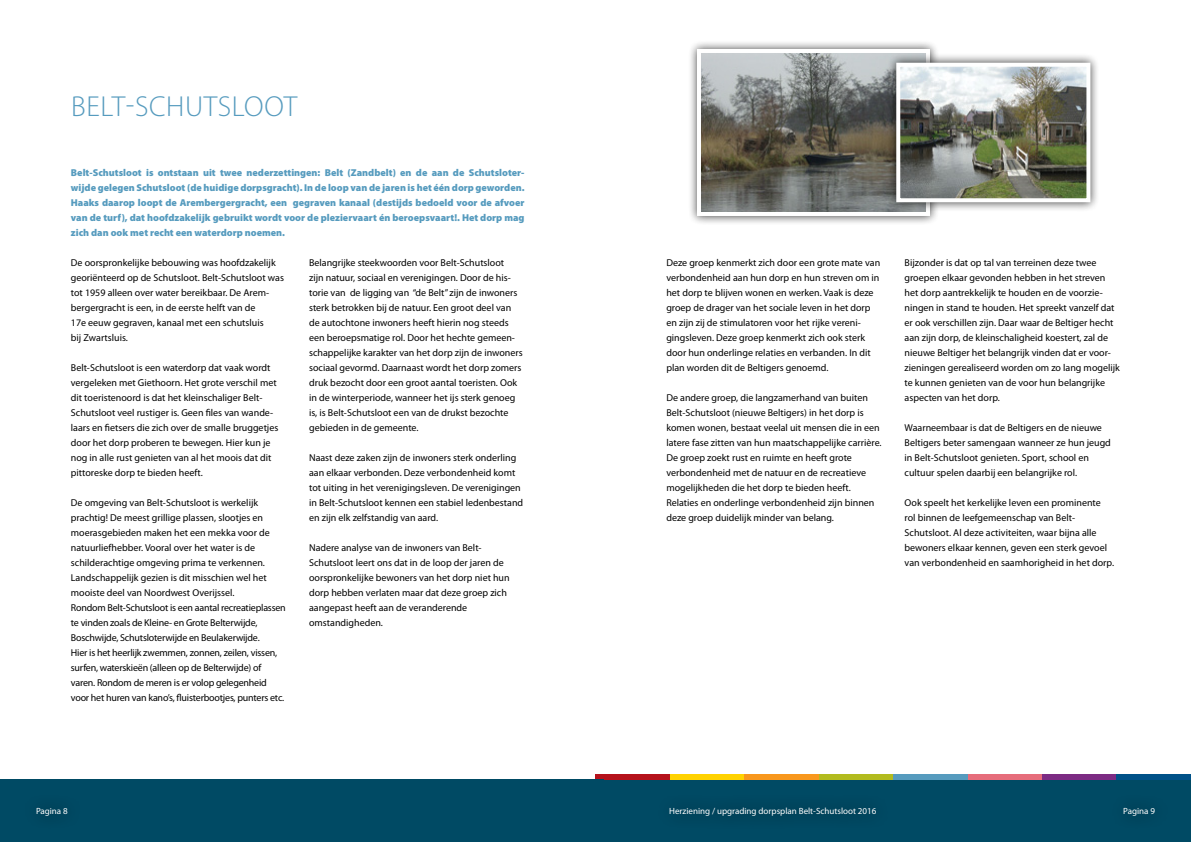
<style>
.page{position:relative;width:1191px;height:842px;background:#fff}
.page>*{position:absolute;margin:0;border:0;box-sizing:border-box;transform-origin:0 0}
.t1{font:300 29px "Myriad Pro";letter-spacing:.02em;color:#569bbe}
.t2{font:10px/15px "Myriad Pro";color:#000}
.t3{font:900 10px/15px "Myriad Pro";color:#569bbe;text-align:justify}
.t4{font:9px "Myriad Pro";color:#fff}
</style>
<div class="page">
<div style="left:595px;top:779px;width:596px;height:63px;background:#004a64"></div>
<div style="left:595px;top:774px;width:75px;height:5px;background:#b5121b"></div>
<div style="left:670px;top:774px;width:74px;height:5px;background:#ffd200"></div>
<div style="left:744px;top:774px;width:75px;height:5px;background:#f8971d"></div>
<div style="left:819px;top:774px;width:74px;height:5px;background:#b2bb1e"></div>
<div style="left:893px;top:774px;width:74px;height:5px;background:#569bbe"></div>
<div style="left:967px;top:774px;width:75px;height:5px;background:#e66d7b"></div>
<div style="left:1042px;top:774px;width:74px;height:5px;background:#7c2b83"></div>
<div style="left:1116px;top:774px;width:75px;height:5px;background:#005288"></div>
<div style="left:655px;top:793px;width:235px;height:37px;background:#004760"></div>
<div style="left:0;top:779px;width:604px;height:63px;background:#004a64"></div>
<div style="left:687px;top:39px;width:252px;height:186px;background:#000;opacity:.75"></div>
<svg style="left:695px;top:47px;width:237px;height:171px;background:#80807b"></svg>
<div style="left:886px;top:53px;width:213px;height:159px;background:#000;opacity:.75"></div>
<img style="left:894px;top:61px;width:198px;height:143px">
<h1 class="t1" style="left:71px;top:90px;width:227px">BELT-SCHUTSLOOT</h1>
<p class="t3" style="left:71px;top:165px;width:455px">Belt-Schutsloot is ontstaan uit twee nederzettingen: Belt (Zandbelt) en de aan de Schutsloter&shy;wijde gelegen Schutsloot (de huidige dorpsgracht). In de loop van de jaren is het één dorp geworden.<br>Haaks daarop loopt de Arembergergracht, een gegraven kanaal (destijds bedoeld voor de afvoer van de turf), dat hoofdzakelijk gebruikt wordt voor de pleziervaart én beroepsvaart!. Het dorp mag zich dan ook met recht een waterdorp noemen.</p>
<p class="t2" style="left:71px;top:255px;width:215px">De oorspronkelijke bebouwing was hoofdzakelijk georiënteerd op de Schutsloot. Belt-Schutsloot was tot 1959 alleen over water bereikbaar. De Arem&shy;bergergracht is een, in de eerste helft van de<br>17e eeuw gegraven, kanaal met een schutsluis<br>bij Zwartsluis.</p>
<p class="t2" style="left:71px;top:360px;width:209px">Belt-Schutsloot is een waterdorp dat vaak wordt vergeleken met Giethoorn. Het grote verschil met dit toeristenoord is dat het kleinschaliger Belt-Schutsloot veel rustiger is. Geen files van wande&shy;laars en fietsers die zich over de smalle bruggetjes door het dorp proberen te bewegen. Hier kun je nog in alle rust genieten van al het moois dat dit pittoreske dorp te bieden heeft.</p>
<p class="t2" style="left:71px;top:495px;width:216px">De omgeving van Belt-Schutsloot is werkelijk prachtig! De meest grillige plassen, slootjes en moerasgebieden maken het een mekka voor de natuurliefhebber. Vooral over het water is de schilderachtige omgeving prima te verkennen.<br>Landschappelijk gezien is dit misschien wel het mooiste deel van Noordwest Overijssel.<br>Rondom Belt-Schutsloot is een aantal recreatieplassen te vinden zoals de Kleine- en Grote Belterwijde, Boschwijde, Schutsloterwijde en Beulakerwijde.<br>Hier is het heerlijk zwemmen, zonnen, zeilen, vissen, surfen, waterskieën (alleen op de Belterwijde) of varen. Rondom de meren is er volop gelegenheid voor het huren van kano’s, fluisterbootjes, punters etc.</p>
<p class="t2" style="left:309px;top:255px;width:215px">Belangrijke steekwoorden voor Belt-Schutsloot<br>zijn natuur, sociaal en verenigingen. Door de his&shy;torie van de ligging van “de Belt” zijn de inwoners sterk betrokken bij de natuur. Een groot deel van de autochtone inwoners heeft hierin nog steeds een beroepsmatige rol. Door het hechte gemeen&shy;schappelijke karakter van het dorp zijn de inwoners sociaal gevormd. Daarnaast wordt het dorp zomers druk bezocht door een groot aantal toeristen. Ook in de winterperiode, wanneer het ijs sterk genoeg is, is Belt-Schutsloot een van de drukst bezochte gebieden in de gemeente.</p>
<p class="t2" style="left:309px;top:450px;width:216px">Naast deze zaken zijn de inwoners sterk onderling aan elkaar verbonden. Deze verbondenheid komt tot uiting in het verenigingsleven. De verenigingen in Belt-Schutsloot kennen een stabiel ledenbestand en zijn elk zelfstandig van aard.</p>
<p class="t2" style="left:309px;top:540px;width:202px">Nadere analyse van de inwoners van Belt-Schutsloot leert ons dat in de loop der jaren de oorspronkelijke bewoners van het dorp niet hun dorp hebben verlaten maar dat deze groep zich aangepast heeft aan de veranderende omstandigheden.</p>
<p class="t2" style="left:666px;top:255px;width:215px">Deze groep kenmerkt zich door een grote mate van verbondenheid aan hun dorp en hun streven om in het dorp te blijven wonen en werken. Vaak is deze groep de drager van het sociale leven in het dorp en zijn zij de stimulatoren voor het rijke vereni&shy;gingsleven. Deze groep kenmerkt zich ook sterk door hun onderlinge relaties en verbanden. In dit plan worden dit de Beltigers genoemd.</p>
<p class="t2" style="left:666px;top:390px;width:217px">De andere groep, die langzamerhand van buiten Belt-Schutsloot (nieuwe Beltigers) in het dorp is komen wonen, bestaat veelal uit mensen die in een latere fase zitten van hun maatschappelijke carrière.<br>De groep zoekt rust en ruimte en heeft grote verbondenheid met de natuur en de recreatieve mogelijkheden die het dorp te bieden heeft.<br>Relaties en onderlinge verbondenheid zijn binnen deze groep duidelijk minder van belang.</p>
<p class="t2" style="left:904px;top:255px;width:217px">Bijzonder is dat op tal van terreinen deze twee groepen elkaar gevonden hebben in het streven het dorp aantrekkelijk te houden en de voorzie&shy;ningen in stand te houden. Het spreekt vanzelf dat er ook verschillen zijn. Daar waar de Beltiger hecht aan zijn dorp, de kleinschaligheid koestert, zal de nieuwe Beltiger het belangrijk vinden dat er voor&shy;zieningen gerealiseerd worden om zo lang mogelijk te kunnen genieten van de voor hun belangrijke aspecten van het dorp.</p>
<p class="t2" style="left:904px;top:420px;width:208px">Waarneembaar is dat de Beltigers en de nieuwe Beltigers beter samengaan wanneer ze hun jeugd in Belt-Schutsloot genieten. Sport, school en cultuur spelen daarbij een belangrijke rol.</p>
<p class="t2" style="left:904px;top:495px;width:211px">Ook speelt het kerkelijke leven een prominente rol binnen de leefgemeenschap van Belt-Schutsloot. Al deze activiteiten, waar bijna alle bewoners elkaar kennen, geven een sterk gevoel van verbondenheid en saamhorigheid in het dorp.</p>
<p class="t4" style="left:36px;top:806px;width:33px">Pagina 8</p>
<p class="t4" style="left:669px;top:806px;width:209px">Herziening / upgrading dorpsplan Belt-Schutsloot 2016</p>
<p class="t4" style="left:1123px;top:806px;width:33px">Pagina 9</p>
</div>
